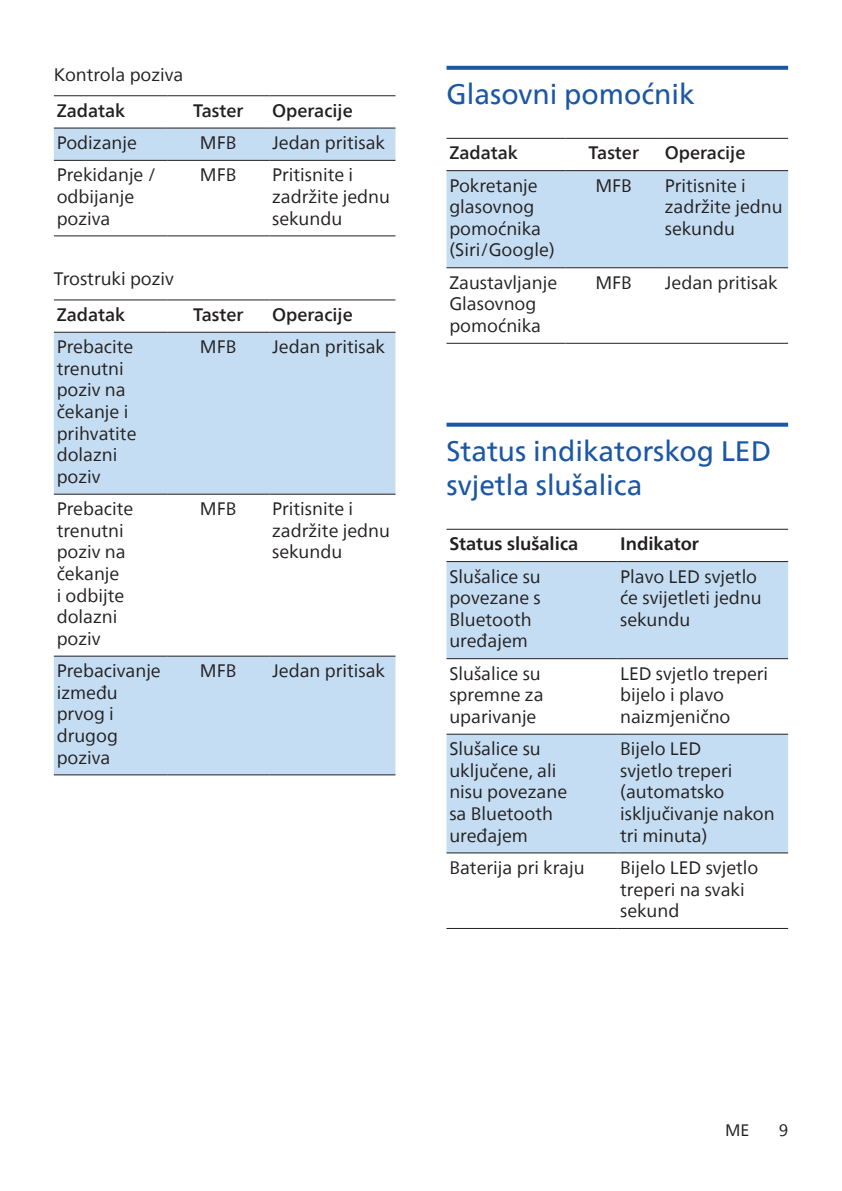
<style>
.page{position:relative;width:842px;height:1191px;background:#fff}
.page>*{position:absolute;margin:0;border:0;box-sizing:border-box;transform-origin:0 0}
.heading2{font:28px/34px "Neue Frutiger World";color:#1c57a5}
.Body{font:18px/21.6px "Neue Frutiger World";color:#231f20}
.Body-2{font:500 18px "Neue Frutiger World";color:#231f20}
.body_bold{font:700 18px "Neue Frutiger World";color:#231f20}
.t1{font:16.4px "Neue Frutiger World";color:#231f20}
</style>
<div class="page">
<div style="left:54px;top:129px;width:341px;height:31px;background:#c4ddf2"></div>
<hr style="left:54px;top:95px;width:113px;height:1px;background:#231f20">
<hr style="left:167px;top:95px;width:102px;height:1px;background:#231f20">
<hr style="left:269px;top:95px;width:126px;height:1px;background:#231f20">
<hr style="left:54px;top:128px;width:113px;height:1px;background:#231f20">
<hr style="left:167px;top:128px;width:102px;height:1px;background:#231f20">
<hr style="left:269px;top:128px;width:126px;height:1px;background:#231f20">
<hr style="left:54px;top:160px;width:113px;height:1px;background:#231f20">
<hr style="left:167px;top:160px;width:102px;height:1px;background:#231f20">
<hr style="left:269px;top:160px;width:126px;height:1px;background:#231f20">
<hr style="left:54px;top:235px;width:113px;height:1px;background:#231f20">
<hr style="left:167px;top:235px;width:102px;height:1px;background:#231f20">
<hr style="left:269px;top:235px;width:126px;height:1px;background:#231f20">
<svg style="left:54px;top:333px;width:341px;height:441px;fill:#c4ddf2"></svg>
<hr style="left:54px;top:299px;width:113px;height:1px;background:#231f20">
<hr style="left:167px;top:299px;width:102px;height:1px;background:#231f20">
<hr style="left:269px;top:299px;width:126px;height:1px;background:#231f20">
<hr style="left:54px;top:332px;width:113px;height:1px;background:#231f20">
<hr style="left:167px;top:332px;width:102px;height:1px;background:#231f20">
<hr style="left:269px;top:332px;width:126px;height:1px;background:#231f20">
<hr style="left:54px;top:494px;width:113px;height:1px;background:#231f20">
<hr style="left:167px;top:494px;width:102px;height:1px;background:#231f20">
<hr style="left:269px;top:494px;width:126px;height:1px;background:#231f20">
<hr style="left:54px;top:655px;width:113px;height:1px;background:#231f20">
<hr style="left:167px;top:655px;width:102px;height:1px;background:#231f20">
<hr style="left:269px;top:655px;width:126px;height:1px;background:#231f20">
<hr style="left:54px;top:774px;width:113px;height:1px;background:#231f20">
<hr style="left:167px;top:774px;width:102px;height:1px;background:#231f20">
<hr style="left:269px;top:774px;width:126px;height:1px;background:#231f20">
<svg style="left:446px;top:66px;width:342px;height:4px"></svg>
<svg style="left:446px;top:423px;width:342px;height:4px"></svg>
<div style="left:446px;top:171px;width:342px;height:96px;background:#c4ddf2"></div>
<hr style="left:446px;top:138px;width:120px;height:1px;background:#231f20">
<hr style="left:566px;top:138px;width:96px;height:1px;background:#231f20">
<hr style="left:662px;top:138px;width:126px;height:1px;background:#231f20">
<hr style="left:446px;top:170px;width:120px;height:1px;background:#231f20">
<hr style="left:566px;top:170px;width:96px;height:1px;background:#231f20">
<hr style="left:662px;top:170px;width:126px;height:1px;background:#231f20">
<hr style="left:446px;top:267px;width:120px;height:1px;background:#231f20">
<hr style="left:566px;top:267px;width:96px;height:1px;background:#231f20">
<hr style="left:662px;top:267px;width:126px;height:1px;background:#231f20">
<hr style="left:446px;top:343px;width:120px;height:1px;background:#231f20">
<hr style="left:566px;top:343px;width:96px;height:1px;background:#231f20">
<hr style="left:662px;top:343px;width:126px;height:1px;background:#231f20">
<svg style="left:446px;top:562px;width:342px;height:290px;fill:#c4ddf2"></svg>
<hr style="left:446px;top:529px;width:171px;height:1px;background:#231f20">
<hr style="left:617px;top:529px;width:171px;height:1px;background:#231f20">
<hr style="left:446px;top:561px;width:171px;height:1px;background:#231f20">
<hr style="left:617px;top:561px;width:171px;height:1px;background:#231f20">
<hr style="left:446px;top:658px;width:171px;height:1px;background:#231f20">
<hr style="left:617px;top:658px;width:171px;height:1px;background:#231f20">
<hr style="left:446px;top:733px;width:171px;height:1px;background:#231f20">
<hr style="left:617px;top:733px;width:171px;height:1px;background:#231f20">
<hr style="left:446px;top:852px;width:171px;height:1px;background:#231f20">
<hr style="left:617px;top:852px;width:171px;height:1px;background:#231f20">
<hr style="left:446px;top:928px;width:171px;height:1px;background:#231f20">
<hr style="left:617px;top:928px;width:171px;height:1px;background:#231f20">
<p class="Body" style="left:54px;top:64px;width:131px">Kontrola poziva</p>
<p class="Body-2" style="left:57px;top:95px;width:70px">Zadatak</p>
<p class="Body-2" style="left:193px;top:95px;width:52px">Taster</p>
<p class="Body-2" style="left:272px;top:95px;width:82px">Operacije</p>
<p class="Body" style="left:57px;top:132px;width:82px">Podizanje</p>
<p class="Body" style="left:200px;top:132px;width:38px">MFB</p>
<p class="Body" style="left:272px;top:132px;width:114px">Jedan pritisak</p>
<p class="Body" style="left:57px;top:164px;width:101px">Prekidanje / odbijanje poziva</p>
<p class="Body" style="left:200px;top:164px;width:38px">MFB</p>
<p class="Body" style="left:272px;top:164px;width:119px">Pritisnite i zadržite jednu sekundu</p>
<p class="Body" style="left:54px;top:268px;width:122px">Trostruki poziv</p>
<p class="Body-2" style="left:57px;top:299px;width:70px">Zadatak</p>
<p class="Body-2" style="left:193px;top:299px;width:52px">Taster</p>
<p class="Body-2" style="left:272px;top:299px;width:82px">Operacije</p>
<p class="Body" style="left:57px;top:336px;width:81px">Prebacite trenutni poziv na čekanje i prihvatite dolazni poziv</p>
<p class="Body" style="left:200px;top:336px;width:38px">MFB</p>
<p class="Body" style="left:272px;top:336px;width:114px">Jedan pritisak</p>
<p class="Body" style="left:57px;top:498px;width:78px">Prebacite trenutni poziv na čekanje<br>i odbijte dolazni poziv</p>
<p class="Body" style="left:200px;top:498px;width:38px">MFB</p>
<p class="Body" style="left:272px;top:498px;width:119px">Pritisnite i zadržite jednu sekundu</p>
<p class="Body" style="left:57px;top:660px;width:106px">Prebacivanje između prvog i drugog poziva</p>
<p class="Body" style="left:200px;top:660px;width:38px">MFB</p>
<p class="Body" style="left:272px;top:660px;width:114px">Jedan pritisak</p>
<p class="heading2" style="left:446px;top:78px;width:250px">Glasovni pomoćnik</p>
<p class="Body-2" style="left:449px;top:138px;width:70px">Zadatak</p>
<p class="Body-2" style="left:588px;top:138px;width:52px">Taster</p>
<p class="Body-2" style="left:665px;top:138px;width:82px">Operacije</p>
<p class="Body" style="left:449px;top:175px;width:107px">Pokretanje glasovnog pomoćnika (Siri/Google)</p>
<p class="Body" style="left:595px;top:175px;width:38px">MFB</p>
<p class="Body" style="left:665px;top:175px;width:119px">Pritisnite i zadržite jednu sekundu</p>
<p class="Body" style="left:449px;top:272px;width:109px">Zaustavljanje<br>Glasovnog pomoćnika</p>
<p class="Body" style="left:595px;top:272px;width:38px">MFB</p>
<p class="Body" style="left:665px;top:272px;width:114px">Jedan pritisak</p>
<p class="heading2" style="left:446px;top:434px;width:326px">Status indikatorskog LED svjetla slušalica</p>
<p class="body_bold" style="left:449px;top:528px;width:130px">Status slušalica</p>
<p class="body_bold" style="left:620px;top:528px;width:80px">Indikator</p>
<p class="Body" style="left:449px;top:565px;width:93px">Slušalice su povezane s<br>Bluetooth uređajem</p>
<p class="Body" style="left:620px;top:565px;width:143px">Plavo LED svjetlo će svijetleti jednu sekundu</p>
<p class="Body" style="left:449px;top:663px;width:96px">Slušalice su spremne za uparivanje</p>
<p class="Body" style="left:620px;top:663px;width:150px">LED svjetlo treperi bijelo i plavo naizmjenično</p>
<p class="Body" style="left:449px;top:738px;width:119px">Slušalice su uključene, ali nisu povezane sa Bluetooth uređajem</p>
<p class="Body" style="left:620px;top:738px;width:156px">Bijelo LED<br>svjetlo treperi (automatsko isključivanje nakon tri minuta)</p>
<p class="Body" style="left:449px;top:857px;width:137px">Baterija pri kraju</p>
<p class="Body" style="left:620px;top:857px;width:140px">Bijelo LED svjetlo treperi na svaki sekund</p>
<p class="t1" style="left:725px;top:1117px;width:26px">ME</p>
<p class="t1" style="left:779px;top:1117px;width:11px">9</p>
</div>
